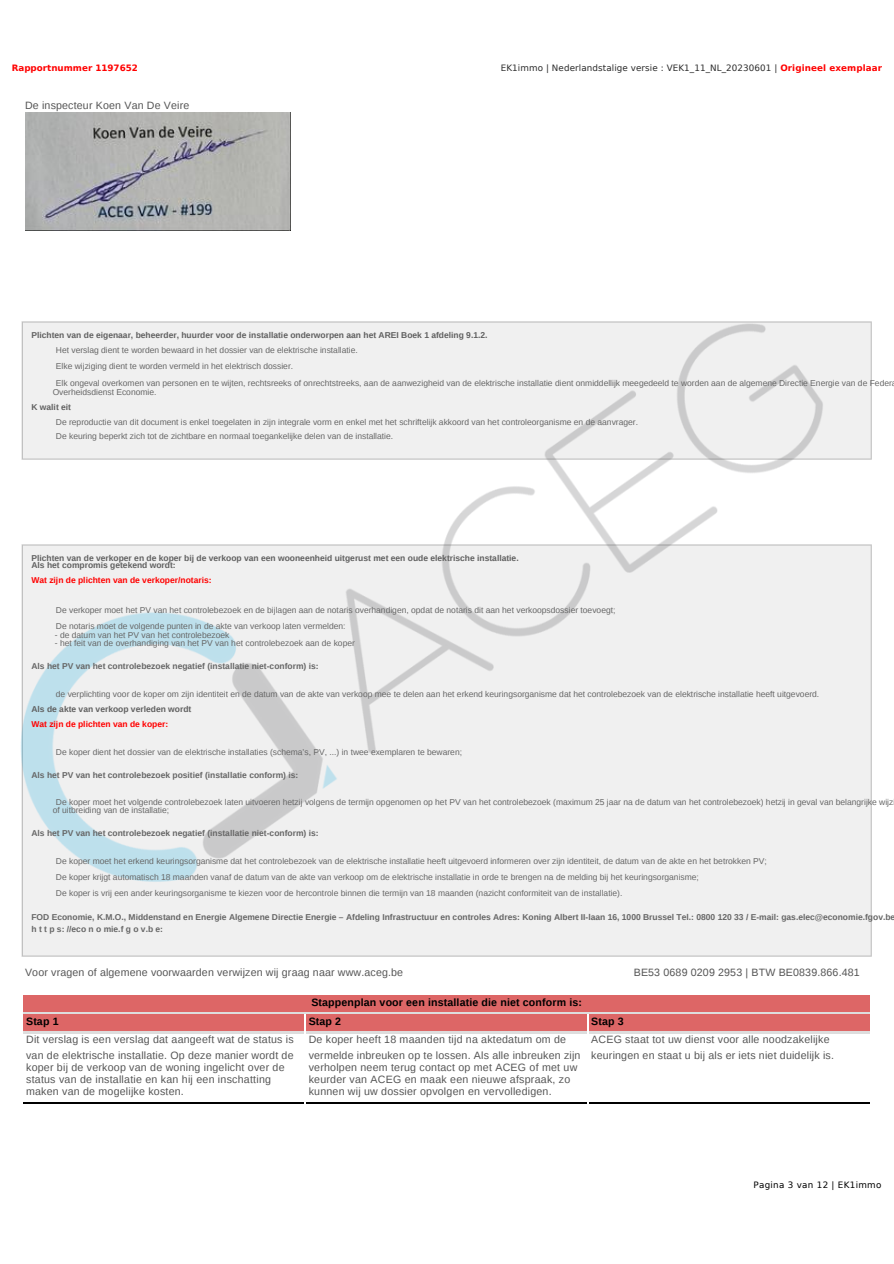
<style>
.page{position:relative;width:894px;height:1264px;background:#fff}
.page>*{position:absolute;margin:0;border:0;box-sizing:border-box;transform-origin:0 0}
.t1{font:10.65px/12px "Liberation Sans";letter-spacing:.02em;color:#555}
.t2{font:700 10.65px "Liberation Sans";letter-spacing:.015em;color:#000}
.t3{font:8.7px "DejaVu Sans";letter-spacing:.01em;color:#2c2c2c}
.t4{font:700 8.7px "DejaVu Sans";color:#f00}
.t5{font:8.7px "DejaVu Sans";letter-spacing:.035em;color:#000}
.t6{font:8.55px/16.4px "Liberation Sans";color:#666}
.t7{font:700 8.55px/12px "Liberation Sans";color:#666}
.t8{font:700 8.55px/7.6px "Liberation Sans";color:#606060}
.t9{font:700 8.55px "Liberation Sans";color:#f00}
.s1{font-weight:700;color:#f00}
.s2{color:#f00}
.s3{font-weight:700;color:#000}
</style>
<div class="page">
<div style="left:22px;top:993px;width:848px;height:19px;background:#d66"></div>
<div style="left:22px;top:1012px;width:282px;height:19px;background:#d66"></div>
<div style="left:304px;top:1012px;width:283px;height:19px;background:#d66"></div>
<div style="left:587px;top:1012px;width:283px;height:19px;background:#d66"></div>
<hr style="left:587px;top:1102px;width:284px;height:1px;background:#000">
<hr style="left:870px;top:1031px;width:1px;height:72px;background:#fff">
<hr style="left:304px;top:1102px;width:284px;height:1px;background:#000">
<hr style="left:587px;top:1031px;width:1px;height:72px;background:#fff">
<hr style="left:22px;top:1102px;width:283px;height:1px;background:#000">
<hr style="left:22px;top:1031px;width:1px;height:72px;background:#fff">
<hr style="left:304px;top:1031px;width:1px;height:72px;background:#fff">
<hr style="left:587px;top:1031px;width:284px;height:2px;background:#ddd">
<hr style="left:304px;top:1031px;width:284px;height:2px;background:#ddd">
<svg style="left:587px;top:1013px;width:1px;height:20px"></svg>
<hr style="left:22px;top:1031px;width:283px;height:2px;background:#ddd">
<svg style="left:304px;top:1013px;width:1px;height:20px"></svg>
<hr style="left:22px;top:993px;width:849px;height:1px;background:#fff">
<hr style="left:22px;top:1012px;width:849px;height:1px;background:#ddd">
<svg style="left:22px;top:994px;width:1px;height:39px"></svg>
<img style="left:25px;top:112px;width:266px;height:118px">
<img style="left:20px;top:321px;width:852px;height:636px">
<h4 class="t4" style="left:12px;top:63px;width:128px">Rapportnummer 1197652</h4>
<p class="t1" style="left:25px;top:99px;width:166px">De inspecteur Koen Van De Veire</p>
<h3 class="t3" style="left:500px;top:63px;width:383px">EK1immo | Nederlandstalige versie : VEK1_11_NL_20230601 | <span class="s1">Origineel exemplaar</span></h3>
<p class="t8" style="left:31px;top:331px;width:457px">Plichten van de eigenaar, beheerder, huurder voor de installatie onderworpen aan het AREI Boek 1 afdeling 9.1.2.</p>
<p class="t6" style="left:56px;top:341px;width:837px">Het verslag dient te worden bewaard in het dossier van de elektrische installatie.<br>Elke wijziging dient te worden vermeld in het elektrisch dossier.<br>Elk ongeval overkomen van personen en te wijten, rechtsreeks of onrechtstreeks, aan de aanwezigheid van de elektrische installatie dient onmiddellijk meegedeeld te worden aan de algemene Directie Energie van de Feder</p>
<h4 class="t6" style="left:53px;top:384px;width:105px">Overheidsdienst Economie.</h4>
<p class="t8" style="left:31px;top:403px;width:41px">K walit eit</p>
<p class="t6" style="left:56px;top:413px;width:583px">De reproductie van dit document is enkel toegelaten in zijn integrale vorm en enkel met het schriftelijk akkoord van het controleorganisme en de aanvrager.</p>
<h4 class="t6" style="left:56px;top:428px;width:339px">De keuring beperkt zich tot de zichtbare en normaal toegankelijke delen van de installatie.</h4>
<p class="t8" style="left:31px;top:554px;width:488px">Plichten van de verkoper en de koper bij de verkoop van een wooneenheid uitgerust met een oude elektrische installatie.<br>Als het compromis getekend wordt:</p>
<p class="t9" style="left:31px;top:575px;width:182px">Wat zijn de plichten van de verkoper/notaris:</p>
<h4 class="t6" style="left:56px;top:601px;width:561px">De verkoper moet het PV van het controlebezoek en de bijlagen aan de notaris overhandigen, opdat de notaris dit aan het verkoopsdossier toevoegt;<br>De notaris moet de volgende punten in de akte van verkoop laten vermelden:</h4>
<p class="t6" style="left:55px;top:627px;width:176px">- de datum van het PV van het controlebezoek</p>
<p class="t6" style="left:55px;top:634px;width:301px">- het feit van de overhandiging van het PV van het controlebezoek aan de koper</p>
<h4 class="t7" style="left:31px;top:660px;width:288px">Als het PV van het controlebezoek negatief (installatie niet-conform) is:</h4>
<p class="t6" style="left:56px;top:685px;width:764px">de verplichting voor de koper om zijn identiteit en de datum van de akte van verkoop mee te delen aan het erkend keuringsorganisme dat het controlebezoek van de elektrische installatie heeft uitgevoerd.</p>
<p class="t8" style="left:31px;top:701px;width:161px;line-height:15.3px">Als de akte van verkoop verleden wordt<br><span class="s2">Wat zijn de plichten van de koper:</span></p>
<p class="t6" style="left:56px;top:744px;width:407px">De koper dient het dossier van de elektrische installaties (schema’s, PV, ...) in twee exemplaren te bewaren;</p>
<h4 class="t7" style="left:31px;top:768px;width:268px">Als het PV van het controlebezoek positief (installatie conform) is:</h4>
<p class="t6" style="left:53px;top:797px;width:841px;line-height:8.6px;text-indent:3px">De koper moet het volgende controlebezoek laten uitvoeren hetzij volgens de termijn opgenomen op het PV van het controlebezoek (maximum 25 jaar na de datum van het controlebezoek) hetzij in geval van belangrijke wijz of uitbreiding van de installatie;</p>
<p class="t7" style="left:31px;top:827px;width:288px">Als het PV van het controlebezoek negatief (installatie niet-conform) is:</p>
<p class="t6" style="left:56px;top:852px;width:712px">De koper moet het erkend keuringsorganisme dat het controlebezoek van de elektrische installatie heeft uitgevoerd informeren over zijn identiteit, de datum van de akte en het betrokken PV;<br>De koper krijgt automatisch 18 maanden vanaf de datum van de akte van verkoop om de elektrische installatie in orde te brengen na de melding bij het keuringsorganisme;<br>De koper is vrij een ander keuringsorganisme te kiezen voor de hercontrole binnen die termijn van 18 maanden (nazicht conformiteit van de installatie).</p>
<h4 class="t7" style="left:31px;top:910px;width:865px">FOD Economie, K.M.O., Middenstand en Energie Algemene Directie Energie – Afdeling Infrastructuur en controles Adres: Koning Albert II-laan 16, 1000 Brussel Tel.: 0800 120 33 / E-mail: gas.elec@economie.fgov.be h t t p s: //eco n o mie.f g o v.b e:</h4>
<h3 class="t1" style="left:25px;top:966px;width:379px">Voor vragen of algemene voorwaarden verwijzen wij graag naar www.aceg.be</h3>
<h3 class="t1" style="left:633px;top:966px;width:227px">BE53 0689 0209 2953 | BTW BE0839.866.481</h3>
<h2 class="t2" style="left:311px;top:996px;width:272px">Stappenplan voor een installatie die niet conform is:</h2>
<h3 class="t1" style="left:26px;top:1011px;width:269px;line-height:18.6px"><span class="s3">Stap 1<br></span>Dit verslag is een verslag dat aangeeft wat de status is</h3>
<h3 class="t1" style="left:26px;top:1049px;width:269px">van de elektrische installatie. Op deze manier wordt de koper bij de verkoop van de woning ingelicht over de status van de installatie en kan hij een inschatting maken van de mogelijke kosten.</h3>
<h1 class="t1" style="left:308px;top:1011px;width:259px;line-height:18.6px"><span class="s3">Stap 2<br></span>De koper heeft 18 maanden tijd na aktedatum om de</h1>
<h1 class="t1" style="left:308px;top:1049px;width:273px">vermelde inbreuken op te lossen. Als alle inbreuken zijn verholpen neem terug contact op met ACEG of met uw keurder van ACEG en maak een nieuwe afspraak, zo kunnen wij uw dossier opvolgen en vervolledigen.</h1>
<h3 class="t1" style="left:591px;top:1011px;width:240px;line-height:18.6px"><span class="s3">Stap 3<br></span>ACEG staat tot uw dienst voor alle noodzakelijke</h3>
<h3 class="t1" style="left:591px;top:1049px;width:244px">keuringen en staat u bij als er iets niet duidelijk is.</h3>
<p class="t5" style="left:753px;top:1179px;width:129px">Pagina 3 van 12 | EK1immo</p>
</div>
